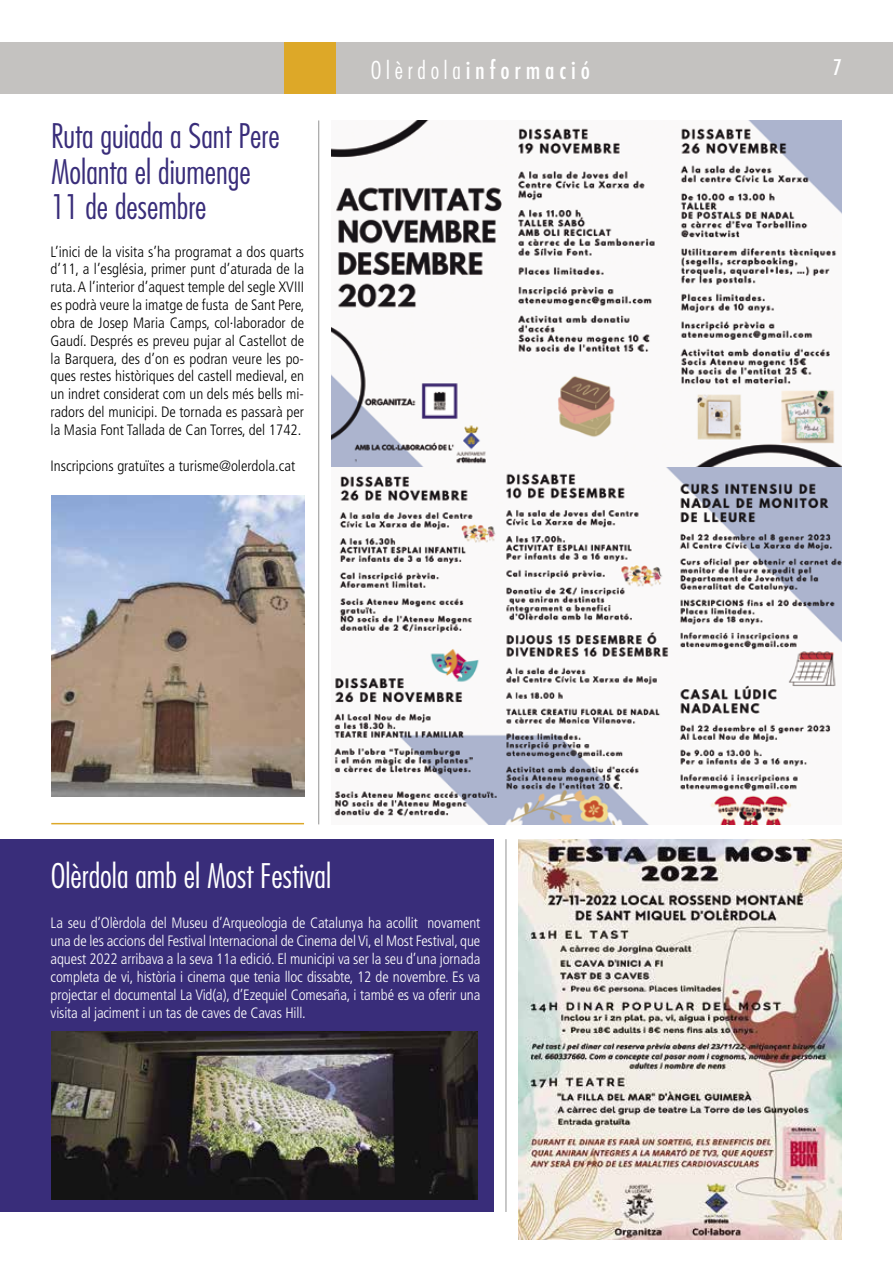
<style>
.page{position:relative;width:893px;height:1263px;background:#fff}
.page>*{position:absolute;margin:0;border:0;box-sizing:border-box;transform-origin:0 0}
.t1{font:300 condensed 33px/35.5px "Futura";color:#392d7a}
.t2{font:300 condensed 33px "Futura";color:#fff}
.t3{font:500 condensed 24px "Futura";letter-spacing:.2em;color:#fff}
.t4{font:500 condensed 21px "Futura";color:#fff}
.t5{font:300 condensed 15px/17.9px "Frutiger";color:#000;text-align:justify}
.t6{font:300 condensed 15px/18px "Frutiger";letter-spacing:-.01em;color:#fff;text-align:justify}
.s1{font-weight:300}
</style>
<div class="page">
<div style="left:0;top:43px;width:893px;height:51px;background:#c4c2c0"></div>
<div style="left:285px;top:43px;width:51px;height:51px;background:#dda828"></div>
<div style="left:0;top:839px;width:493px;height:373px;background:#392d7a"></div>
<img style="left:51px;top:1032px;width:427px;height:167px">
<hr style="left:51px;top:823px;width:253px;height:1px;background:#dda828">
<img style="left:519px;top:839px;width:323px;height:400px">
<img style="left:332px;top:120px;width:510px;height:348px">
<img style="left:334px;top:468px;width:508px;height:356px">
<hr style="left:318px;top:120px;width:1px;height:704px;background:#939393">
<img style="left:51px;top:495px;width:253px;height:301px">
<hr style="left:506px;top:839px;width:1px;height:373px;background:#939393">
<h1 class="t1" style="left:51px;top:118px;width:230px">Ruta guiada a Sant Pere<br>Molanta el diumenge<br>11 de desembre</h1>
<p class="t5" style="left:51px;top:243px;width:255px">L’inici de la visita s’ha programat a dos quarts d’11, a l’església, primer punt d’aturada de la ruta. A l’interior d’aquest temple del segle XVIII es podrà veure la imatge de fusta de Sant Pere, obra de Josep Maria Camps, col·laborador de Gaudí. Després es preveu pujar al Castellot de la Barquera, des d’on es podran veure les po&shy;ques restes històriques del castell medieval, en un indret considerat com un dels més bells mi&shy;radors del municipi. De tornada es passarà per la Masia Font Tallada de Can Torres, del 1742.</p>
<p class="t5" style="left:51px;top:457px;width:246px">Inscripcions gratuïtes a turisme@olerdola.cat</p>
<h2 class="t3" style="left:371px;top:55px;width:221px"><span class="s1">Olèrdola</span>informació</h2>
<h3 class="t4" style="left:833px;top:54px;width:10px">7</h3>
<h1 class="t2" style="left:51px;top:856px;width:282px">Olèrdola amb el Most Festival</h1>
<p class="t6" style="left:51px;top:914px;width:431px">La seu d’Olèrdola del Museu d’Arqueologia de Catalunya ha acollit novament una de les accions del Festival Internacional de Cinema del Vi, el Most Festival, que aquest 2022 arribava a la seva 11a edició. El municipi va ser la seu d’una jornada completa de vi, història i cinema que tenia lloc dissabte, 12 de novembre. Es va projectar el documental La Vid(a), d’Ezequiel Comesaña, i també es va oferir una visita al jaciment i un tas de caves de Cavas Hill.</p>
</div>
